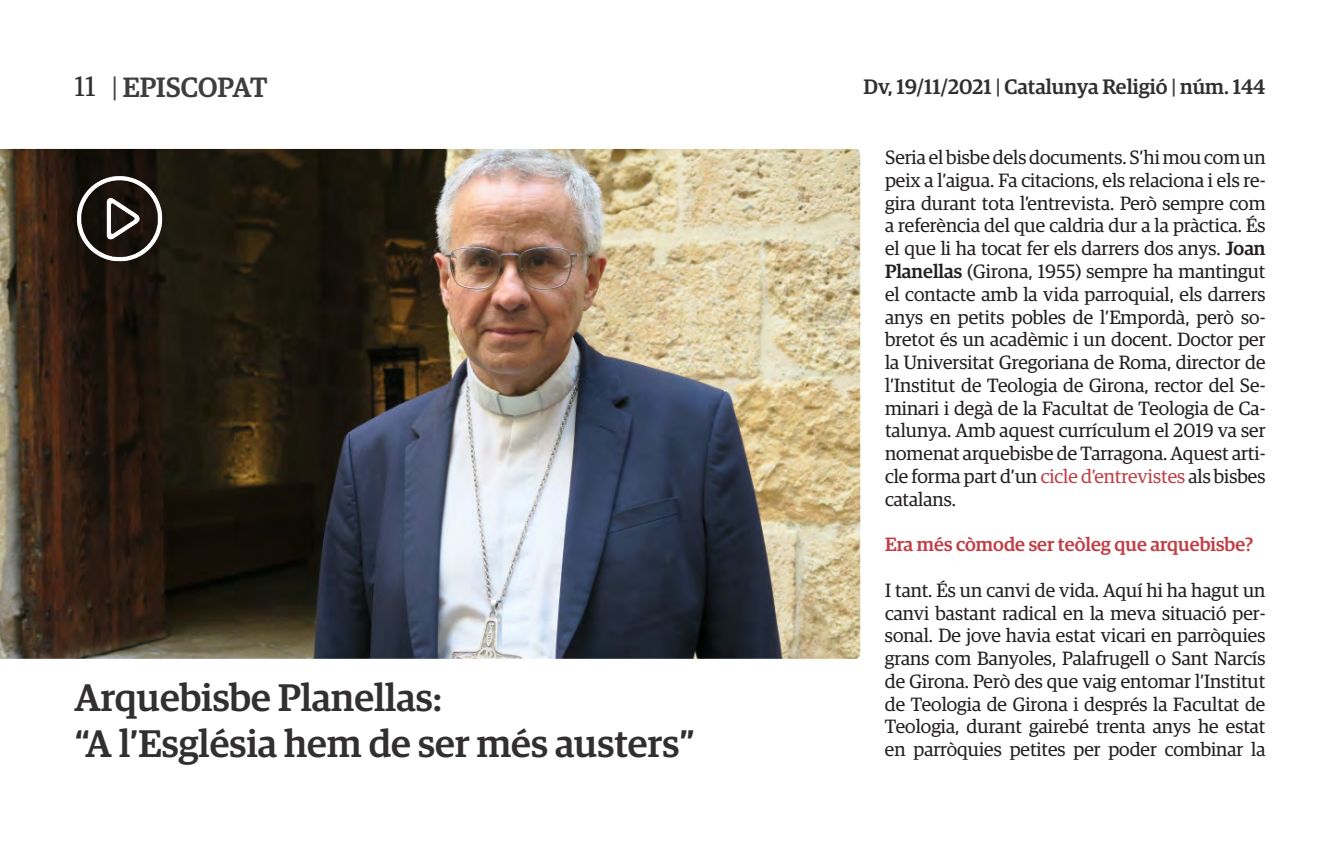
<style>
.page{position:relative;width:1340px;height:844px;background:#fff}
.page>*{position:absolute;margin:0;border:0;box-sizing:border-box;transform-origin:0 0}
.t1{font:500 38.5px "Guardian Egyp";color:#312f30}
.t2{font:500 28px "Guardian Egyp";color:#3e3e3f}
.t3{font:500 21px "Guardian Egyp";color:#312f30}
.t4{font:19.25px/22.8px "Guardian Egyp";color:#231f20;text-align:justify}
.t5{font:500 19.25px "Guardian Egyp";color:#c03e45}
.s1{font-weight:400;color:#312f30}
.s2{font-weight:400}
.s3{color:#3e3e3f}
.s4{font-weight:500}
.s5{color:#c03e45}
</style>
<div class="page">
<img style="left:0;top:149px;width:860px;height:509px">
<img style="left:74px;top:174px;width:90px;height:89px">
<h2 class="t2" style="left:74px;top:67px;width:194px"><span class="s1">11</span> <span class="s2">|</span> EPISCOPAT</h2>
<p class="t3" style="left:863px;top:71px;width:403px">Dv, 19/11/2021 <span class="s3">|</span> Catalunya Religió <span class="s3">|</span> núm. 144</p>
<p class="t1" style="left:74px;top:670px;width:369px">Arquebisbe Planellas:</p>
<p class="t1" style="left:74px;top:715px;width:622px">“A l’Església hem de ser més austers”</p>
<p class="t4" style="left:885px;top:145px;width:382px">Seria el bisbe dels documents. S’hi mou com un peix a l’aigua. Fa citacions, els relaciona i els re&shy;gira durant tota l’entrevista. Però sempre com a referència del que caldria dur a la pràctica. És el que li ha tocat fer els darrers dos anys. <span class="s4">Joan Planellas</span> (Girona, 1955) sempre ha mantingut el contacte amb la vida parroquial, els darrers anys en petits pobles de l’Empordà, però so&shy;bretot és un acadèmic i un docent. Doctor per la Universitat Gregoriana de Roma, director de l’Institut de Teologia de Girona, rector del Se&shy;minari i degà de la Facultat de Teologia de Ca&shy;talunya. Amb aquest currículum el 2019 va ser nomenat arquebisbe de Tarragona. Aquest arti&shy;cle forma part d’un <span class="s5">cicle d’entrevistes</span> als bisbes</p>
<p class="t4" style="left:885px;top:486px;width:73px">catalans.</p>
<p class="t5" style="left:885px;top:530px;width:370px">Era més còmode ser teòleg que arquebisbe?</p>
<p class="t4" style="left:885px;top:577px;width:382px">I tant. És un canvi de vida. Aquí hi ha hagut un canvi bastant radical en la meva situació per&shy;sonal. De jove havia estat vicari en parròquies grans com Banyoles, Palafrugell o Sant Narcís de Girona. Però des que vaig entomar l’Institut de Teologia de Girona i després la Facultat de Teologia, durant gairebé trenta anys he estat en parròquies petites per poder combinar la</p>
</div>
